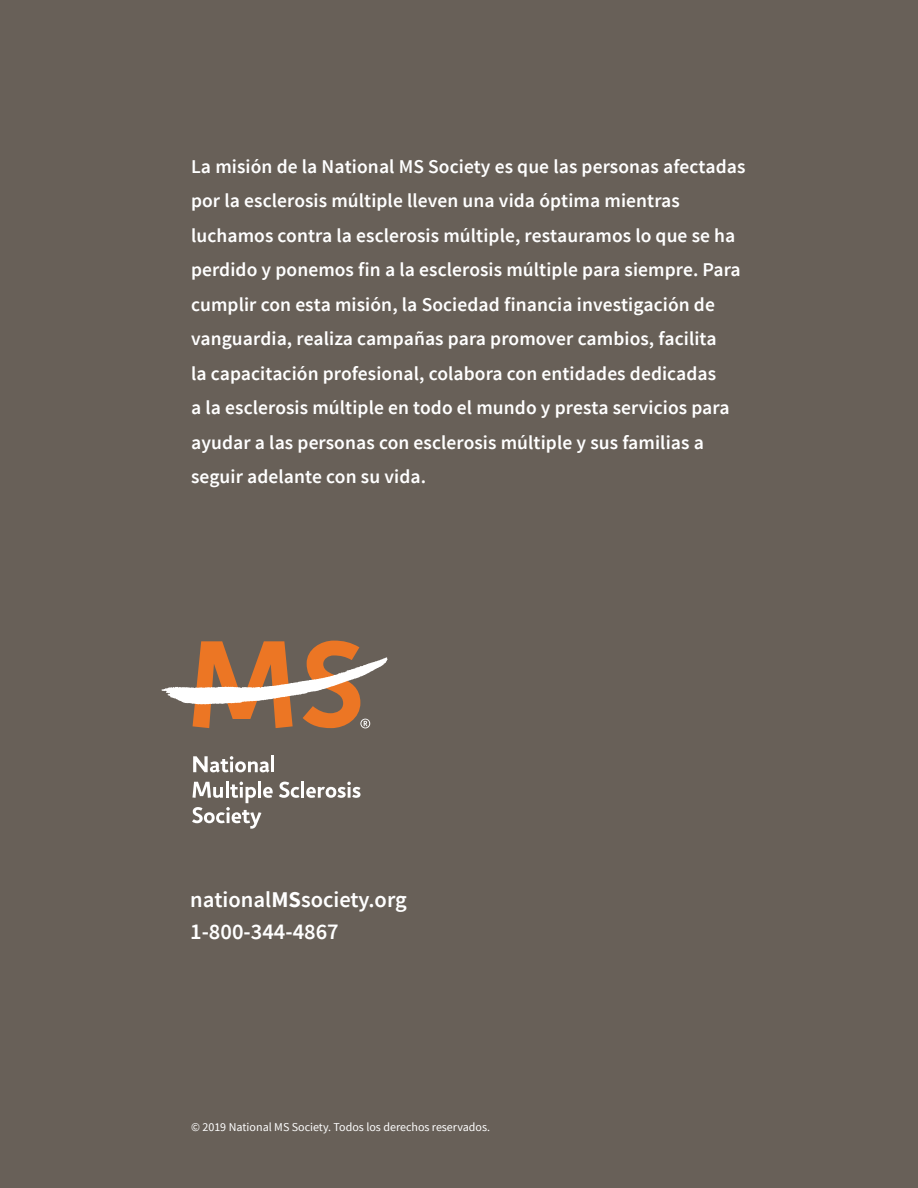
<style>
.page{position:relative;width:918px;height:1188px;background:#686058}
.page>*{position:absolute;margin:0;border:0;box-sizing:border-box;transform-origin:0 0}
.t1{font:600 22.5px/32.2px "Source Sans Pro";color:#fff}
.t2{font:600 19.5px/34.5px "Source Sans Pro";letter-spacing:.005em;color:#fff}
.t3{font:12px "Source Sans Pro";color:#fff}
.s1{font-weight:700}
</style>
<div class="page">
<svg style="left:193px;top:756px;width:76px;height:17px"></svg>
<hr style="left:271px;top:756px;width:3px;height:16px;background:#fff">
<hr style="left:226px;top:781px;width:3px;height:17px;background:#fff">
<hr style="left:258px;top:781px;width:3px;height:17px;background:#fff">
<svg style="left:279px;top:782px;width:21px;height:16px"></svg>
<hr style="left:301px;top:781px;width:3px;height:17px;background:#fff">
<svg style="left:306px;top:782px;width:55px;height:16px"></svg>
<svg style="left:192px;top:782px;width:81px;height:47px"></svg>
<svg style="left:162px;top:641px;width:226px;height:87px"></svg>
<p class="t2" style="left:191px;top:150px;width:556px">La misión de la National MS Society es que las personas afectadas por la esclerosis múltiple lleven una vida óptima mientras luchamos contra la esclerosis múltiple, restauramos lo que se ha perdido y ponemos fin a la esclerosis múltiple para siempre. Para cumplir con esta misión, la Sociedad financia investigación de vanguardia, realiza campañas para promover cambios, facilita<br>la capacitación profesional, colabora con entidades dedicadas<br>a la esclerosis múltiple en todo el mundo y presta servicios para ayudar a las personas con esclerosis múltiple y sus familias a seguir adelante con su vida.</p>
<p class="t1" style="left:190px;top:884px;width:218px">national<span class="s1">MS</span>society.org<br>1-800-344-4867</p>
<p class="t3" style="left:191px;top:1120px;width:300px">© 2019 National MS Society. Todos los derechos reservados.</p>
</div>
